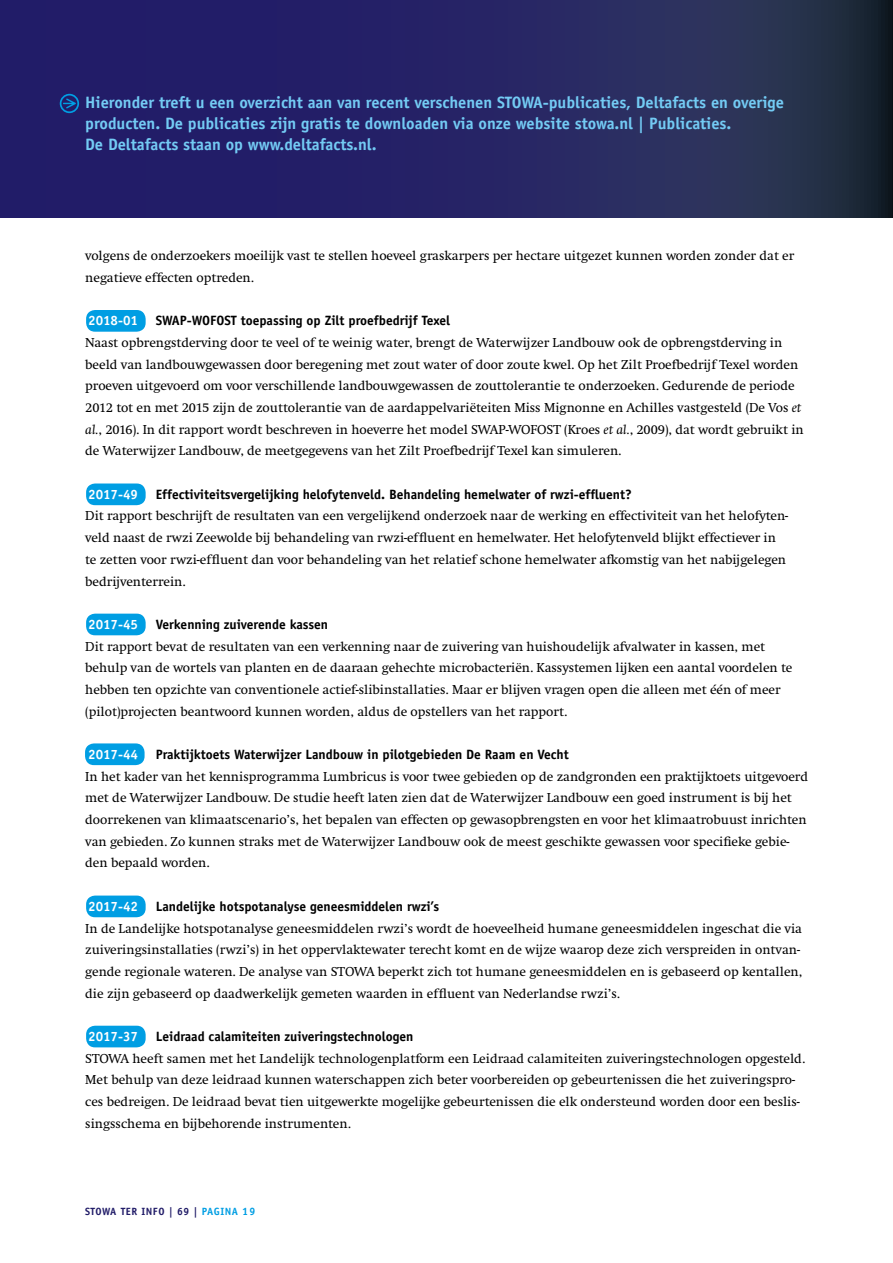
<style>
.page{position:relative;width:893px;height:1263px;background:#fff}
.page>*{position:absolute;margin:0;border:0;box-sizing:border-box;transform-origin:0 0}
.t1{font:700 16.5px/21px "Officina Sans";letter-spacing:-.005em;color:#73cbf4}
.t2{font:13.5px/21.8px "Swift";letter-spacing:-.005em;color:#000}
.t3{font:700 13.5px "Officina Sans";letter-spacing:-.005em;color:#000}
.t4{font:700 13.5px "Officina Sans";letter-spacing:-.005em;color:#fff}
.t5{font:700 10.5px "Officina Sans";letter-spacing:.05em;color:#211c68}
.s1{font-style:italic}
.s2{color:#fff}
.s3{color:#009ee3}
.s4{font-size:10.8px;color:#009ee3}
</style>
<div class="page">
<div style="left:86px;top:483px;width:60px;height:22px;background:#009ee3;border-radius:9px"></div>
<div style="left:86px;top:614px;width:60px;height:21px;background:#009ee3;border-radius:9px"></div>
<div style="left:85px;top:743px;width:60px;height:22px;background:#009ee3;border-radius:9px"></div>
<div style="left:86px;top:895px;width:60px;height:22px;background:#009ee3;border-radius:9px"></div>
<div style="left:86px;top:1026px;width:60px;height:21px;background:#009ee3;border-radius:9px"></div>
<div style="left:86px;top:310px;width:60px;height:22px;background:#009ee3;border-radius:9px"></div>
<svg style="left:0;top:0;width:893px;height:218px;background:#24245f"></svg>
<svg style="left:60px;top:94px;width:19px;height:19px"></svg>
<p class="t1" style="left:85px;top:92px;width:700px">Hieronder treft u een overzicht aan van recent verschenen STOWA-publicaties, Deltafacts en overige producten. De publicaties zijn gratis te downloaden via onze website stowa.nl | Publicaties.<br>De Deltafacts staan op www.deltafacts.nl.</p>
<p class="t2" style="left:85px;top:245px;width:711px">volgens de onderzoekers moeilijk vast te stellen hoeveel graskarpers per hectare uitgezet kunnen worden zonder dat er negatieve effecten optreden.</p>
<p class="t4" style="left:88px;top:312px;width:51px">2018-01</p>
<p class="t3" style="left:156px;top:312px;width:296px">SWAP-WOFOST toepassing op Zilt proefbedrijf Texel</p>
<p class="t2" style="left:85px;top:332px;width:720px">Naast opbrengstderving door te veel of te weinig water, brengt de Waterwijzer Landbouw ook de opbrengstderving in beeld van landbouwgewassen door beregening met zout water of door zoute kwel. Op het Zilt Proefbedrijf Texel worden proeven uitgevoerd om voor verschillende landbouwgewassen de zouttolerantie te onderzoeken. Gedurende de periode 2012 tot en met 2015 zijn de zouttolerantie van de aardappelvariëteiten Miss Mignonne en Achilles vastgesteld (De Vos <span class="s1">et al.</span>, 2016). In dit rapport wordt beschreven in hoeverre het model SWAP-WOFOST (Kroes <span class="s1">et al.</span>, 2009), dat wordt gebruikt in de Waterwijzer Landbouw, de meetgegevens van het Zilt Proefbedrijf Texel kan simuleren.</p>
<p class="t4" style="left:88px;top:486px;width:51px">2017-49</p>
<p class="t3" style="left:156px;top:486px;width:477px">Effectiviteitsvergelijking helofytenveld. Behandeling hemelwater of rwzi-effluent?</p>
<p class="t2" style="left:85px;top:505px;width:704px">Dit rapport beschrijft de resultaten van een vergelijkend onderzoek naar de werking en effectiviteit van het helofyten&shy;veld naast de rwzi Zeewolde bij behandeling van rwzi-effluent en hemelwater. Het helofytenveld blijkt effectiever in te zetten voor rwzi-effluent dan voor behandeling van het relatief schone hemelwater afkomstig van het nabijgelegen bedrijventerrein.</p>
<p class="t3" style="left:88px;top:616px;width:241px"><span class="s2">2017-45</span> Verkenning zuiverende kassen</p>
<p class="t2" style="left:85px;top:636px;width:709px">Dit rapport bevat de resultaten van een verkenning naar de zuivering van huishoudelijk afvalwater in kassen, met behulp van de wortels van planten en de daaraan gehechte microbacteriën. Kassystemen lijken een aantal voordelen te hebben ten opzichte van conventionele actief-slibinstallaties. Maar er blijven vragen open die alleen met één of meer (pilot)projecten beantwoord kunnen worden, aldus de opstellers van het rapport.</p>
<p class="t4" style="left:88px;top:746px;width:51px">2017-44</p>
<p class="t3" style="left:156px;top:746px;width:415px">Praktijktoets Waterwijzer Landbouw in pilotgebieden De Raam en Vecht</p>
<p class="t2" style="left:85px;top:766px;width:724px">In het kader van het kennisprogramma Lumbricus is voor twee gebieden op de zandgronden een praktijktoets uitgevoerd met de Waterwijzer Landbouw. De studie heeft laten zien dat de Waterwijzer Landbouw een goed instrument is bij het doorrekenen van klimaatscenario’s, het bepalen van effecten op gewasopbrengsten en voor het klimaatrobuust inrichten van gebieden. Zo kunnen straks met de Waterwijzer Landbouw ook de meest geschikte gewassen voor specifieke gebie&shy;den bepaald worden.</p>
<p class="t3" style="left:88px;top:898px;width:352px"><span class="s2">2017-42</span> Landelijke hotspotanalyse geneesmiddelen rwzi’s</p>
<p class="t2" style="left:85px;top:917px;width:719px">In de Landelijke hotspotanalyse geneesmiddelen rwzi’s wordt de hoeveelheid humane geneesmiddelen ingeschat die via zuiveringsinstallaties (rwzi’s) in het oppervlaktewater terecht komt en de wijze waarop deze zich verspreiden in ontvan&shy;gende regionale wateren. De analyse van STOWA beperkt zich tot humane geneesmiddelen en is gebaseerd op kentallen, die zijn gebaseerd op daadwerkelijk gemeten waarden in effluent van Nederlandse rwzi’s.</p>
<p class="t3" style="left:88px;top:1028px;width:327px"><span class="s2">2017-37</span> Leidraad calamiteiten zuiveringstechnologen</p>
<p class="t2" style="left:85px;top:1047px;width:721px">STOWA heeft samen met het Landelijk technologenplatform een Leidraad calamiteiten zuiveringstechnologen opgesteld.<br>Met behulp van deze leidraad kunnen waterschappen zich beter voorbereiden op gebeurtenissen die het zuiveringspro&shy;ces bedreigen. De leidraad bevat tien uitgewerkte mogelijke gebeurtenissen die elk ondersteund worden door een beslis&shy;singsschema en bijbehorende instrumenten.</p>
<p class="t5" style="left:85px;top:1204px;width:172px">STOWA TER INFO | 69 | <span class="s3">PAGINA</span> <span class="s4">19</span></p>
</div>
